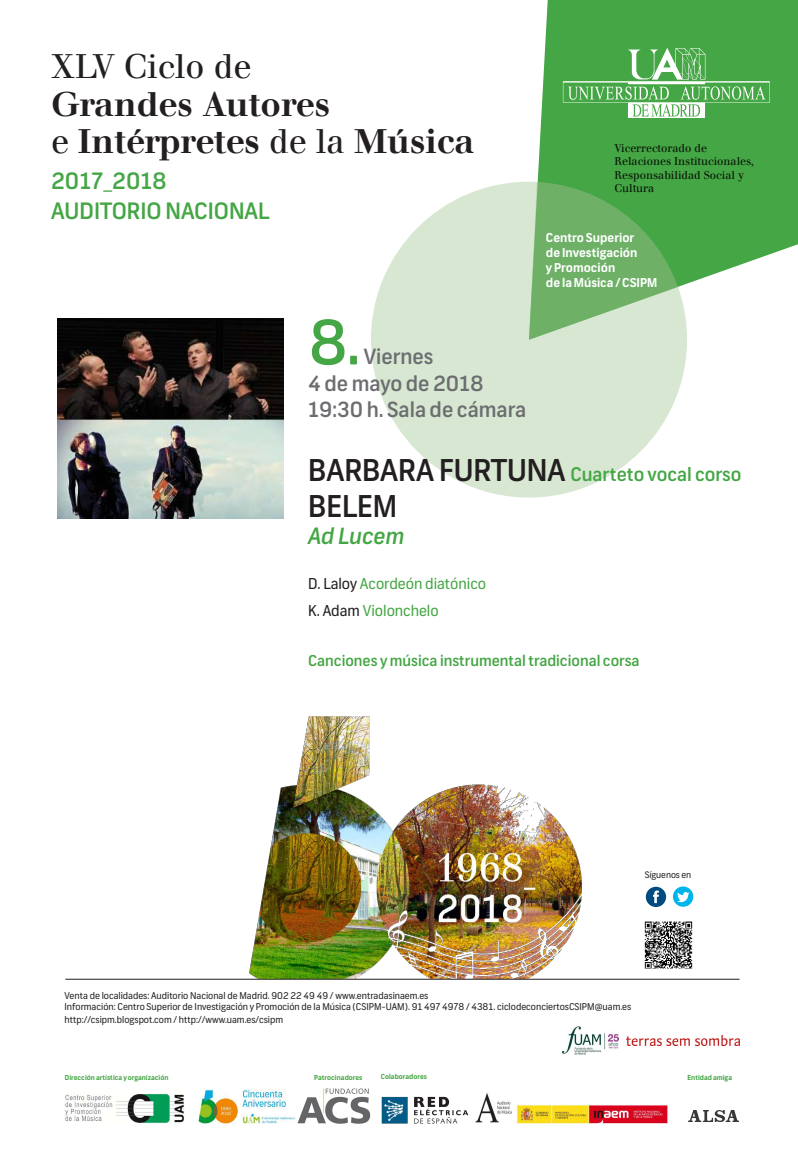
<style>
.page{position:relative;width:798px;height:1152px;background:#fff}
.page>*{position:absolute;margin:0;border:0;box-sizing:border-box;transform-origin:0 0}
.t1{font:500 61px "Frank";color:#44a644}
.t2{font:500 33.94px/37.4px "Walbaum";color:#231f20}
.t3{font:33.94px "Walbaum";color:#231f20}
.t4{font:500 30px "Frank";color:#231f20}
.t5{font:500 22.56px/29.6px "Frank";color:#44a644}
.t6{font:italic 500 22.5px "Frank";color:#44a644}
.t7{font:500 20.94px/26.2px "Frank";color:#6c6d70}
.t8{font:500 18.75px "Frank";color:#44a644}
.t9{font:500 15px "Frank";color:#44a644}
.t10{font:15px/27px "Frank";color:#44a644}
.t11{font:700 12.25px/14.7px "Frank";color:#fff}
.t12{font:11.25px/13.5px "Walbaum";color:#231f20}
.t13{font:9.38px/11.2px "Frank";color:#231f20}
.t14{font:9px "Frank";color:#231f20}
.t15{font:700 6.88px "Frank";color:#44a644}
.s1{font-weight:400}
.s2{font-size:30px;color:#231f20}
.s3{color:#231f20}
</style>
<div class="page">
<img style="left:249px;top:717px;width:332px;height:261px">
<div style="left:371px;top:182px;width:315px;height:315px;background:#d7e7d1;border-radius:50%"></div>
<svg style="left:529px;top:0;width:268px;height:340px;fill:#44a644"></svg>
<svg style="left:529px;top:182px;width:148px;height:158px"></svg>
<svg style="left:562px;top:48px;width:207px;height:70px;background:#68b768"></svg>
<svg style="left:645px;top:886px;width:20px;height:21px"></svg>
<svg style="left:673px;top:886px;width:20px;height:20px"></svg>
<img style="left:644px;top:921px;width:49px;height:48px">
<img style="left:58px;top:319px;width:225px;height:200px">
<hr style="left:65px;top:978px;width:674px;height:1px;background:#231f20">
<img style="left:688px;top:1111px;width:50px;height:11px">
<img style="left:515px;top:1104px;width:154px;height:19px">
<img style="left:475px;top:1093px;width:36px;height:29px">
<img style="left:65px;top:1089px;width:231px;height:34px">
<img style="left:297px;top:1088px;width:74px;height:36px">
<img style="left:562px;top:1026px;width:56px;height:28px">
<img style="left:381px;top:1096px;width:88px;height:27px">
<img style="left:626px;top:1035px;width:113px;height:10px">
<h2 class="t3" style="left:51px;top:47px;width:202px">XLV Ciclo de</h2>
<h2 class="t2" style="left:51px;top:86px;width:424px">Grandes Autores<br><span class="s1">e</span> Intérpretes <span class="s1">de la</span> Música</h2>
<h3 class="t5" style="left:51px;top:167px;width:220px">2017_2018<br>AUDITORIO NACIONAL</h3>
<h1 class="t1" style="left:308px;top:305px;width:54px">8.</h1>
<h3 class="t7" style="left:308px;top:345px;width:219px;text-indent:55px">Viernes<br>4 de mayo de 2018<br>19:30 h. Sala de cámara</h3>
<p class="t12" style="left:614px;top:141px;width:141px">Vicerrectorado de<br>Relaciones Institucionales,<br>Responsabilidad Social y<br>Cultura</p>
<h3 class="t11" style="left:545px;top:231px;width:113px">Centro Superior<br>de Investigación<br>y Promoción<br>de la Música / CSIPM</h3>
<h3 class="t8" style="left:308px;top:462px;width:434px"><span class="s2">BARBARA FURTUNA</span> Cuarteto vocal corso</h3>
<h3 class="t4" style="left:308px;top:488px;width:90px">BELEM</h3>
<h3 class="t6" style="left:308px;top:522px;width:98px">Ad Lucem</h3>
<h3 class="t10" style="left:308px;top:570px;width:179px"><span class="s3">D. Laloy</span> Acordeón diatónico<br><span class="s3">K. Adam</span> Violonchelo</h3>
<h3 class="t9" style="left:308px;top:651px;width:332px">Canciones y música instrumental tradicional corsa</h3>
<p class="t14" style="left:644px;top:869px;width:48px">Síguenos en</p>
<p class="t13" style="left:64px;top:990px;width:568px">Venta de localidades: Auditorio Nacional de Madrid. 902 22 49 49 / www.entradasinaem.es<br>Información: Centro Superior de Investigación y Promoción de la Música (CSIPM-UAM). 91 497 4978 / 4381. ciclodeconciertosCSIPM@uam.es</p>
<p class="t13" style="left:64px;top:1014px;width:220px">http://csipm.blogspot.com / http://www.uam.es/csipm</p>
<p class="t15" style="left:65px;top:1073px;width:105px">Dirección artística y organización</p>
<p class="t15" style="left:314px;top:1073px;width:50px">Patrocinadores</p>
<p class="t15" style="left:381px;top:1072px;width:48px">Colaboradores</p>
<p class="t15" style="left:687px;top:1073px;width:46px">Entidad amiga</p>
</div>
